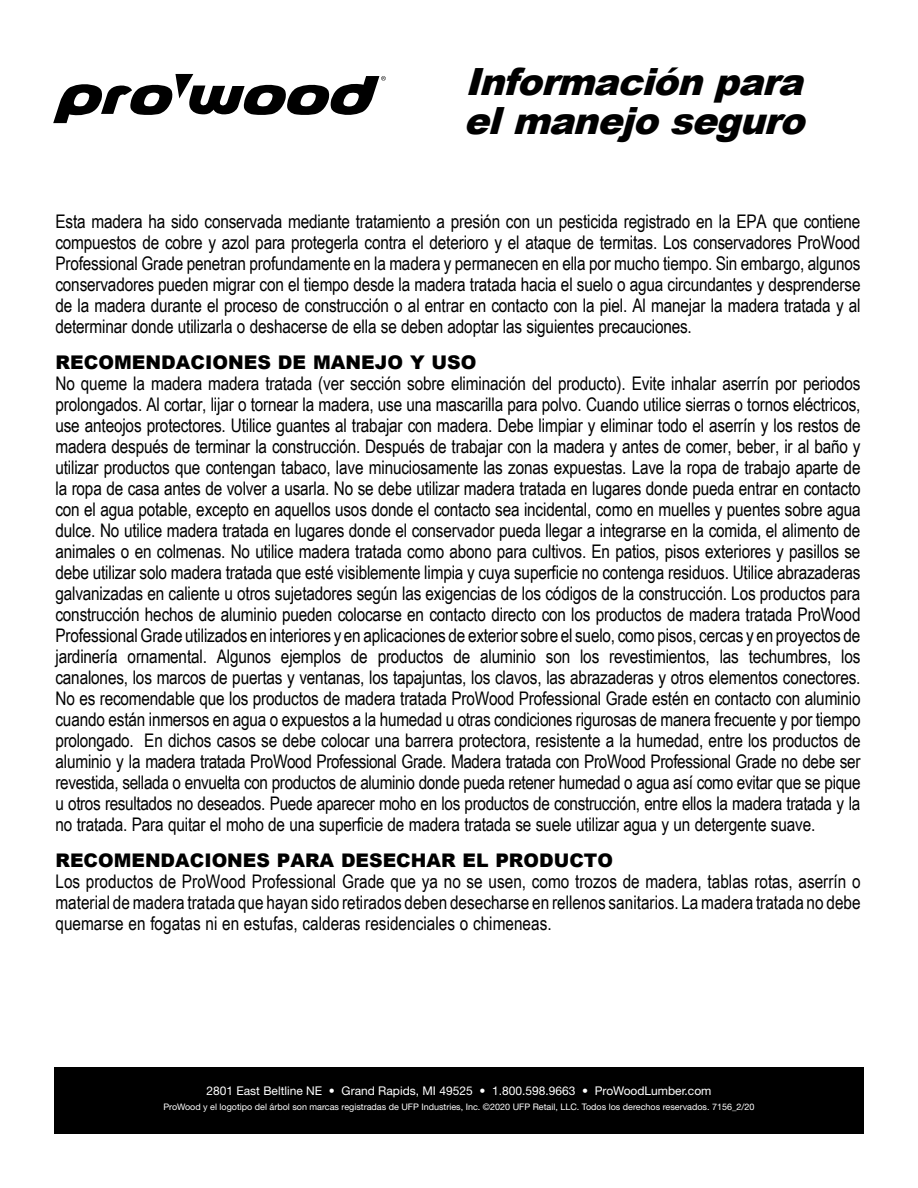
<style>
.page{position:relative;width:918px;height:1188px;background:#fff}
.page>*{position:absolute;margin:0;border:0;box-sizing:border-box;transform-origin:0 0}
.t1{font:italic 900 37.5px/39px "Arial";color:#000}
.t2{font:900 18.9px "Arial";color:#000}
.t3{font:18.75px/21px "Arial Narrow";letter-spacing:-.01em;color:#000;text-align:justify}
.t4{font:900 18.75px "Arial";color:#000}
.t5{font:12px "Helvetica Neue LT Std";color:#fff}
.t6{font:9px "Helvetica Neue LT Std";color:#fff}
</style>
<div class="page">
<div style="left:54px;top:1067px;width:810px;height:67px;background:#000"></div>
<svg style="left:53px;top:74px;width:333px;height:49px"></svg>
<h1 class="t1" style="left:464px;top:61px;width:356px">Informaciónpara elmanejoseguro</h1>
<p class="t3" style="left:55px;top:210px;width:807px">Esta madera ha sido conservada mediante tratamiento a presión con un pesticida registrado en la EPA que contiene compuestos de cobre y azol para protegerla contra el deterioro y el ataque de termitas. Los conservadores ProWood Professional Grade penetran profundamente en la madera y permanecen en ella por mucho tiempo. Sin embargo, algunos conservadores pueden migrar con el tiempo desde la madera tratada hacia el suelo o agua circundantes y desprenderse de la madera durante el proceso de construcción o al entrar en contacto con la piel. Al manejar la madera tratada y al determinar donde utilizarla o deshacerse de ella se deben adoptar las siguientes precauciones.</p>
<p class="t2" style="left:55px;top:348px;width:423px">RECOMENDACIONES DE MANEJO Y USO</p>
<p class="t3" style="left:55px;top:372px;width:807px">No queme la madera madera tratada (ver sección sobre eliminación del producto). Evite inhalar aserrín por periodos prolongados. Al cortar, lijar o tornear la madera, use una mascarilla para polvo. Cuando utilice sierras o tornos eléctricos, use anteojos protectores. Utilice guantes al trabajar con madera. Debe limpiar y eliminar todo el aserrín y los restos de madera después de terminar la construcción. Después de trabajar con la madera y antes de comer, beber, ir al baño y utilizar productos que contengan tabaco, lave minuciosamente las zonas expuestas. Lave la ropa de trabajo aparte de la ropa de casa antes de volver a usarla. No se debe utilizar madera tratada en lugares donde pueda entrar en contacto con el agua potable, excepto en aquellos usos donde el contacto sea incidental, como en muelles y puentes sobre agua dulce. No utilice madera tratada en lugares donde el conservador pueda llegar a integrarse en la comida, el alimento de animales o en colmenas. No utilice madera tratada como abono para cultivos. En patios, pisos exteriores y pasillos se debe utilizar solo madera tratada que esté visiblemente limpia y cuya superficie no contenga residuos. Utilice abrazaderas galvanizadas en caliente u otros sujetadores según las exigencias de los códigos de la construcción. Los productos para construcción hechos de aluminio pueden colocarse en contacto directo con los productos de madera tratada ProWood Professional Grade utilizados en interiores y en aplicaciones de exterior sobre el suelo, como pisos, cercas y en proyectos de jardinería ornamental. Algunos ejemplos de productos de aluminio son los revestimientos, las techumbres, los canalones, los marcos de puertas y ventanas, los tapajuntas, los clavos, las abrazaderas y otros elementos conectores.<br>No es recomendable que los productos de madera tratada ProWood Professional Grade estén en contacto con aluminio cuando están inmersos en agua o expuestos a la humedad u otras condiciones rigurosas de manera frecuente y por tiempo prolongado. En dichos casos se debe colocar una barrera protectora, resistente a la humedad, entre los productos de aluminio y la madera tratada ProWood Professional Grade. Madera tratada con ProWood Professional Grade no debe ser revestida, sellada o envuelta con productos de aluminio donde pueda retener humedad o agua así como evitar que se pique u otros resultados no deseados. Puede aparecer moho en los productos de construcción, entre ellos la madera tratada y la no tratada. Para quitar el moho de una superficie de madera tratada se suele utilizar agua y un detergente suave.</p>
<p class="t4" style="left:55px;top:846px;width:559px">RECOMENDACIONES PARA DESECHAR EL PRODUCTO</p>
<p class="t3" style="left:55px;top:870px;width:807px">Los productos de ProWood Professional Grade que ya no se usen, como trozos de madera, tablas rotas, aserrín o material de madera tratada que hayan sido retirados deben desecharse en rellenos sanitarios. La madera tratada no debe quemarse en fogatas ni en estufas, calderas residenciales o chimeneas.</p>
<p class="t5" style="left:206px;top:1083px;width:507px">2801 East Beltline NE • Grand Rapids, MI 49525 • 1.800.598.9663 • ProWoodLumber.com</p>
<p class="t6" style="left:163px;top:1101px;width:593px">ProWood y el logotipo del árbol son marcas registradas de UFP Industries, Inc. ©2020 UFP Retail, LLC. Todos los derechos reservados. 7156_2/20</p>
</div>
